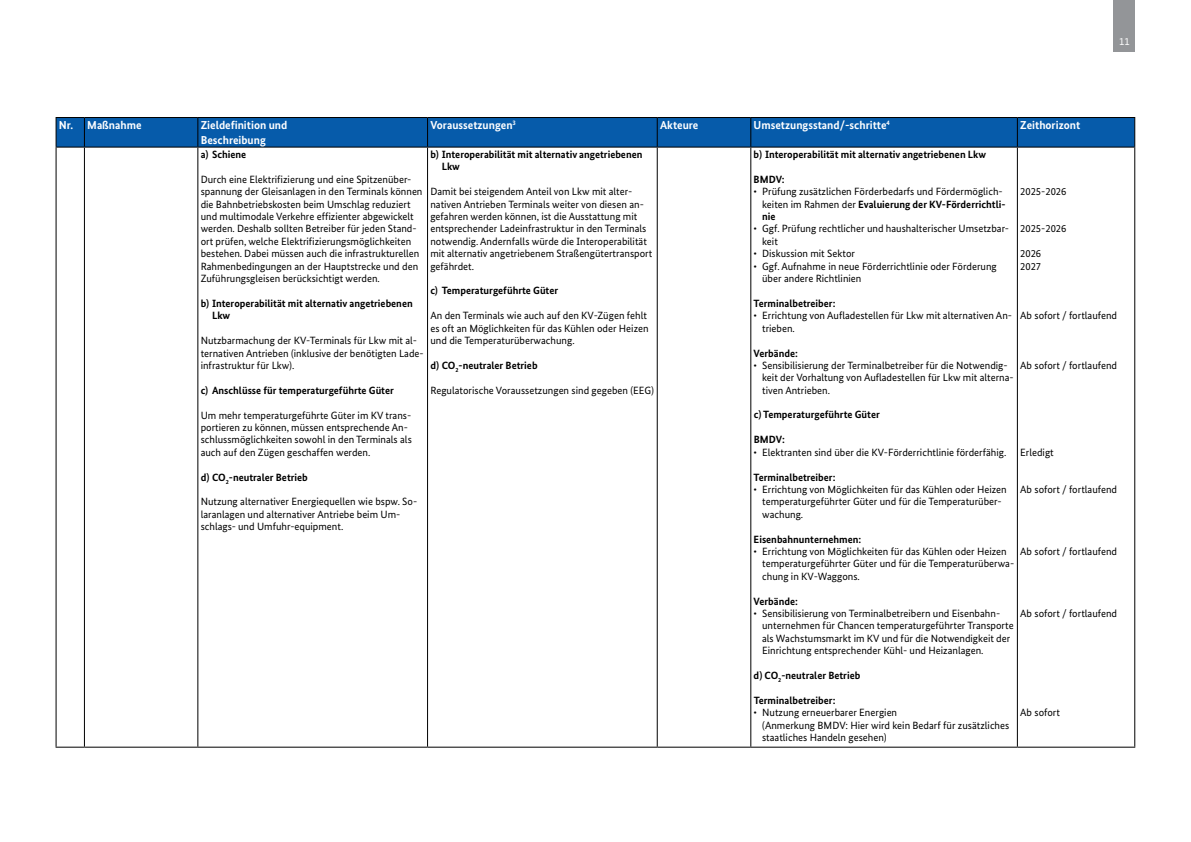
<style>
.page{position:relative;width:1191px;height:842px;background:#fff}
.page>*{position:absolute;margin:0;border:0;box-sizing:border-box;transform-origin:0 0}
.t1{font:700 11.5px/15px "Bundes Sans";color:#fff}
.A4_Innenseiten_Tabelle_Text{font:10.5px/12.4px "Bundes Sans";color:#000}
.A4_Innenseiten_Aufzählung_Tabelle_Text{font:10.5px/12.4px "Bundes Sans";color:#000}
.A4_Innenseiten_Tabelle_Text-2{font:700 10.5px/12.4px "Bundes Sans";color:#000}
.t2{font:10.5px "Bundes Sans";color:#fff}
.s1{font-weight:700}
</style>
<div class="page">
<div style="left:1113px;top:0;width:22px;height:51px;background:#939598"></div>
<hr style="left:56px;top:148px;width:1px;height:599px;background:#000">
<hr style="left:84px;top:148px;width:1px;height:599px;background:#000">
<hr style="left:197px;top:148px;width:1px;height:599px;background:#000">
<hr style="left:427px;top:148px;width:1px;height:599px;background:#000">
<hr style="left:750px;top:148px;width:1px;height:599px;background:#000">
<hr style="left:1017px;top:148px;width:1px;height:599px;background:#000">
<hr style="left:1134px;top:148px;width:1px;height:599px;background:#000">
<svg style="left:56px;top:747px;width:28px;height:1px"></svg>
<hr style="left:84px;top:747px;width:114px;height:1px;background:#000">
<hr style="left:198px;top:747px;width:229px;height:1px;background:#000">
<hr style="left:427px;top:747px;width:230px;height:1px;background:#000">
<hr style="left:657px;top:747px;width:94px;height:1px;background:#000">
<hr style="left:751px;top:747px;width:266px;height:1px;background:#000">
<hr style="left:1017px;top:747px;width:118px;height:1px;background:#000">
<hr style="left:657px;top:148px;width:1px;height:599px;background:#000">
<svg style="left:56px;top:117px;width:1079px;height:31px;background:#08569e"></svg>
<p class="t2" style="left:1119px;top:36px;width:12px">11</p>
<p class="t1" style="left:59px;top:118px;width:84px">Nr. Maßnahme</p>
<p class="t1" style="left:201px;top:118px;width:88px">Zieldefinition und<br>Beschreibung</p>
<p class="t1" style="left:430px;top:118px;width:87px">Voraussetzungen<sup>3</sup></p>
<p class="t1" style="left:660px;top:118px;width:40px">Akteure</p>
<p class="t1" style="left:753px;top:118px;width:138px">Umsetzungsstand/-schritte<sup>4</sup></p>
<p class="t1" style="left:1020px;top:118px;width:62px">Zeithorizont</p>
<p class="A4_Innenseiten_Tabelle_Text-2" style="left:201px;top:148px;width:47px">a) Schiene</p>
<p class="A4_Innenseiten_Tabelle_Text" style="left:201px;top:173px;width:223px">Durch eine Elektrifizierung und eine Spitzenüber&shy;spannung der Gleisanlagen in den Terminals können die Bahnbetriebskosten beim Umschlag reduziert und multimodale Verkehre effizienter abgewickelt werden. Deshalb sollten Betreiber für jeden Stand&shy;ort prüfen, welche Elektrifizierungsmöglichkeiten bestehen. Dabei müssen auch die infrastrukturellen Rahmenbedingungen an der Hauptstrecke und den Zuführungsgleisen berücksichtigt werden.</p>
<p class="A4_Innenseiten_Tabelle_Text-2" style="left:212px;top:297px;width:202px;text-indent:-11px">b) Interoperabilität mit alternativ angetriebenen<br>Lkw</p>
<p class="A4_Innenseiten_Tabelle_Text" style="left:201px;top:334px;width:225px">Nutzbarmachung der KV-Terminals für Lkw mit al&shy;ternativen Antrieben (inklusive der benötigten Lade&shy;infrastruktur für Lkw).</p>
<p class="A4_Innenseiten_Tabelle_Text-2" style="left:201px;top:384px;width:195px">c) Anschlüsse für temperaturgeführte Güter</p>
<p class="A4_Innenseiten_Tabelle_Text" style="left:201px;top:409px;width:213px">Um mehr temperaturgeführte Güter im KV trans&shy;portieren zu können, müssen entsprechende An&shy;schlussmöglichkeiten sowohl in den Terminals als auch auf den Zügen geschaffen werden.</p>
<p class="A4_Innenseiten_Tabelle_Text-2" style="left:201px;top:471px;width:109px">d) CO<sub>2</sub>-neutraler Betrieb</p>
<p class="A4_Innenseiten_Tabelle_Text" style="left:201px;top:495px;width:218px">Nutzung alternativer Energiequellen wie bspw. So&shy;laranlagen und alternativer Antriebe beim Um&shy;schlags- und Umfuhr-equipment.</p>
<p class="A4_Innenseiten_Tabelle_Text-2" style="left:442px;top:148px;width:202px;text-indent:-11px">b) Interoperabilität mit alternativ angetriebenen<br>Lkw</p>
<p class="A4_Innenseiten_Tabelle_Text" style="left:430px;top:185px;width:223px">Damit bei steigendem Anteil von Lkw mit alter&shy;nativen Antrieben Terminals weiter von diesen an&shy;gefahren werden können, ist die Ausstattung mit entsprechender Ladeinfrastruktur in den Terminals notwendig. Andernfalls würde die Interoperabilität mit alternativ angetriebenem Straßengütertransport gefährdet.</p>
<p class="A4_Innenseiten_Tabelle_Text-2" style="left:430px;top:285px;width:129px">c) Temperaturgeführte Güter</p>
<p class="A4_Innenseiten_Tabelle_Text" style="left:430px;top:309px;width:220px">An den Terminals wie auch auf den KV-Zügen fehlt es oft an Möglichkeiten für das Kühlen oder Heizen und die Temperaturüberwachung.</p>
<p class="A4_Innenseiten_Tabelle_Text-2" style="left:430px;top:359px;width:109px">d) CO<sub>2</sub>-neutraler Betrieb</p>
<p class="A4_Innenseiten_Tabelle_Text" style="left:430px;top:384px;width:225px">Regulatorische Voraussetzungen sind gegeben (EEG)</p>
<p class="A4_Innenseiten_Tabelle_Text-2" style="left:753px;top:148px;width:234px">b) Interoperabilität mit alternativ angetriebenen Lkw</p>
<p class="A4_Innenseiten_Tabelle_Text-2" style="left:753px;top:173px;width:33px">BMDV:</p>
<p class="A4_Innenseiten_Aufzählung_Tabelle_Text" style="left:762px;top:185px;width:245px;text-indent:-9px">• Prüfung zusätzlichen Förderbedarfs und Fördermöglich&shy;keiten im Rahmen der <span class="s1">Evaluierung der KV-Förderrichtli&shy;nie</span></p>
<p class="A4_Innenseiten_Aufzählung_Tabelle_Text" style="left:762px;top:223px;width:248px;text-indent:-9px">• Ggf. Prüfung rechtlicher und haushalterischer Umsetzbar&shy;keit</p>
<p class="A4_Innenseiten_Aufzählung_Tabelle_Text" style="left:753px;top:247px;width:103px">• Diskussion mit Sektor</p>
<p class="A4_Innenseiten_Aufzählung_Tabelle_Text" style="left:762px;top:260px;width:236px;text-indent:-9px">• Ggf. Aufnahme in neue Förderrichtlinie oder Förderung über andere Richtlinien</p>
<p class="A4_Innenseiten_Tabelle_Text-2" style="left:753px;top:297px;width:83px">Terminalbetreiber:</p>
<p class="A4_Innenseiten_Aufzählung_Tabelle_Text" style="left:762px;top:309px;width:251px;text-indent:-9px">• Errichtung von Aufladestellen für Lkw mit alternativen An&shy;trieben.</p>
<p class="A4_Innenseiten_Tabelle_Text-2" style="left:753px;top:347px;width:46px">Verbände:</p>
<p class="A4_Innenseiten_Aufzählung_Tabelle_Text" style="left:762px;top:359px;width:253px;text-indent:-9px">• Sensibilisierung der Terminalbetreiber für die Notwendig&shy;keit der Vorhaltung von Aufladestellen für Lkw mit alterna&shy;tiven Antrieben.</p>
<p class="A4_Innenseiten_Tabelle_Text-2" style="left:753px;top:408px;width:128px">c) Temperaturgeführte Güter</p>
<p class="A4_Innenseiten_Tabelle_Text-2" style="left:753px;top:433px;width:33px">BMDV:</p>
<p class="A4_Innenseiten_Aufzählung_Tabelle_Text" style="left:753px;top:446px;width:254px">• Elektranten sind über die KV-Förderrichtlinie förderfähig.</p>
<p class="A4_Innenseiten_Tabelle_Text-2" style="left:753px;top:471px;width:83px">Terminalbetreiber:</p>
<p class="A4_Innenseiten_Aufzählung_Tabelle_Text" style="left:762px;top:483px;width:246px;text-indent:-9px">• Errichtung von Möglichkeiten für das Kühlen oder Heizen temperaturgeführter Güter und für die Temperaturüber&shy;wachung.</p>
<p class="A4_Innenseiten_Tabelle_Text-2" style="left:753px;top:533px;width:109px">Eisenbahnunternehmen:</p>
<p class="A4_Innenseiten_Aufzählung_Tabelle_Text" style="left:762px;top:545px;width:254px;text-indent:-9px">• Errichtung von Möglichkeiten für das Kühlen oder Heizen temperaturgeführter Güter und für die Temperaturüberwa&shy;chung in KV-Waggons.</p>
<p class="A4_Innenseiten_Tabelle_Text-2" style="left:753px;top:595px;width:46px">Verbände:</p>
<p class="A4_Innenseiten_Aufzählung_Tabelle_Text" style="left:762px;top:607px;width:253px;text-indent:-9px">• Sensibilisierung von Terminalbetreibern und Eisenbahn&shy;unternehmen für Chancen temperaturgeführter Transporte als Wachstumsmarkt im KV und für die Notwendigkeit der Einrichtung entsprechender Kühl- und Heizanlagen.</p>
<p class="A4_Innenseiten_Tabelle_Text-2" style="left:753px;top:669px;width:108px">d) CO<sub>2</sub>-neutraler Betrieb</p>
<p class="A4_Innenseiten_Tabelle_Text-2" style="left:753px;top:694px;width:83px">Terminalbetreiber:</p>
<p class="A4_Innenseiten_Aufzählung_Tabelle_Text" style="left:762px;top:706px;width:249px;text-indent:-9px">• Nutzung erneuerbarer Energien<br>(Anmerkung BMDV: Hier wird kein Bedarf für zusätzliches staatliches Handeln gesehen)</p>
<p class="A4_Innenseiten_Tabelle_Text" style="left:1020px;top:185px;width:48px">2025-2026</p>
<p class="A4_Innenseiten_Tabelle_Text" style="left:1020px;top:223px;width:48px">2025-2026</p>
<p class="A4_Innenseiten_Tabelle_Text" style="left:1020px;top:247px;width:22px">2026</p>
<p class="A4_Innenseiten_Tabelle_Text" style="left:1020px;top:260px;width:22px">2027</p>
<p class="A4_Innenseiten_Tabelle_Text" style="left:1020px;top:309px;width:98px">Ab sofort / fortlaufend</p>
<p class="A4_Innenseiten_Tabelle_Text" style="left:1020px;top:359px;width:98px">Ab sofort / fortlaufend</p>
<p class="A4_Innenseiten_Tabelle_Text" style="left:1020px;top:446px;width:35px">Erledigt</p>
<p class="A4_Innenseiten_Tabelle_Text" style="left:1020px;top:483px;width:98px">Ab sofort / fortlaufend</p>
<p class="A4_Innenseiten_Tabelle_Text" style="left:1020px;top:545px;width:98px">Ab sofort / fortlaufend</p>
<p class="A4_Innenseiten_Tabelle_Text" style="left:1020px;top:607px;width:98px">Ab sofort / fortlaufend</p>
<p class="A4_Innenseiten_Tabelle_Text" style="left:1020px;top:706px;width:41px">Ab sofort</p>
</div>
